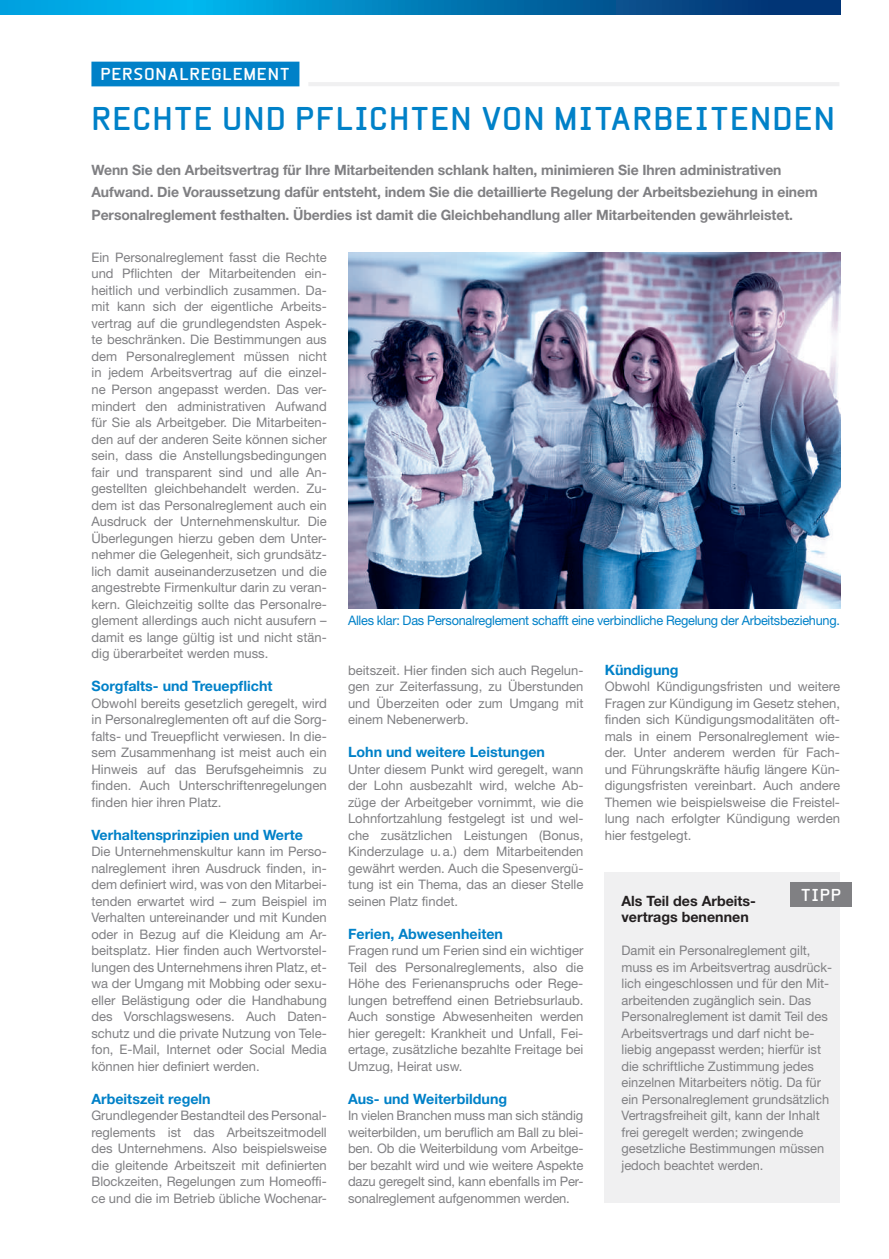
<style>
.page{position:relative;width:889px;height:1259px;background:#fff}
.page>*{position:absolute;margin:0;border:0;box-sizing:border-box;transform-origin:0 0}
.t1{font:700 31.5px "Beta Sans";letter-spacing:.035em;color:#0081c8}
.t2{font:700 16.5px "Beta Sans";letter-spacing:.04em;color:#fff}
.t3{font:700 14.25px/22.5px "Helvetica Neue LT Std";letter-spacing:-.005em;color:#808083}
.t4{font:700 14.25px "Helvetica Neue LT Std";color:#0081c8}
.t5{font:700 14.25px/16.5px "Helvetica Neue LT Std";color:#231f20}
.t6{font:13.2px/16.5px "Helvetica Neue LT Std";color:#808083;text-align:justify}
.t7{font:13.2px "Helvetica Neue LT Std";letter-spacing:-.02em;color:#0081c8}
</style>
<div class="page">
<svg style="left:0;top:0;width:840px;height:15px;background:#0179b5"></svg>
<div style="left:91px;top:62px;width:208px;height:24px;background:#0081c8"></div>
<hr style="left:308px;top:82px;width:531px;height:4px;background:#f0f0f1">
<img style="left:348px;top:253px;width:492px;height:355px">
<div style="left:604px;top:872px;width:236px;height:330px;background:#f0f0f1"></div>
<div style="left:790px;top:882px;width:62px;height:25px;background:#808083"></div>
<p class="t2" style="left:100px;top:65px;width:191px">PERSONALREGLEMENT</p>
<h1 class="t1" style="left:91px;top:100px;width:745px">RECHTE UND PFLICHTEN VON MITARBEITENDEN</h1>
<p class="t3" style="left:91px;top:158px;width:728px">Wenn Sie den Arbeitsvertrag für Ihre Mitarbeitenden schlank halten, minimieren Sie Ihren administrativen<br>Aufwand. Die Voraussetzung dafür entsteht, indem Sie die detaillierte Regelung der Arbeitsbeziehung in einem<br>Personalreglement festhalten. Überdies ist damit die Gleichbehandlung aller Mitarbeitenden gewährleistet.</p>
<p class="t6" style="left:91px;top:249px;width:237px">Ein Personalreglement fasst die Rechte und Pflichten der Mitarbeitenden ein&shy;heitlich und verbindlich zusammen. Da&shy;mit kann sich der eigentliche Arbeits&shy;vertrag auf die grundlegendsten Aspek&shy;te beschränken. Die Bestimmungen aus dem Personalreglement müssen nicht in jedem Arbeitsvertrag auf die einzel&shy;ne Person angepasst werden. Das ver&shy;mindert den administrativen Aufwand für Sie als Arbeitgeber. Die Mitarbeiten&shy;den auf der anderen Seite können sicher sein, dass die Anstellungsbedingungen fair und transparent sind und alle An&shy;gestellten gleichbehandelt werden. Zu&shy;dem ist das Personalreglement auch ein Ausdruck der Unternehmenskultur. Die Überlegungen hierzu geben dem Unter&shy;nehmer die Gelegenheit, sich grundsätz&shy;lich damit auseinanderzusetzen und die angestrebte Firmenkultur darin zu veran&shy;kern. Gleichzeitig sollte das Personalre&shy;glement allerdings auch nicht ausufern – damit es lange gültig ist und nicht stän&shy;dig überarbeitet werden muss.</p>
<p class="t4" style="left:91px;top:677px;width:183px">Sorgfalts- und Treuepflicht</p>
<p class="t6" style="left:91px;top:694px;width:237px">Obwohl bereits gesetzlich geregelt, wird in Personalreglementen oft auf die Sorg&shy;falts- und Treuepflicht verwiesen. In die&shy;sem Zusammenhang ist meist auch ein Hinweis auf das Berufsgeheimnis zu finden. Auch Unterschriftenregelungen finden hier ihren Platz.</p>
<p class="t4" style="left:91px;top:825px;width:213px">Verhaltensprinzipien und Werte</p>
<p class="t6" style="left:91px;top:843px;width:237px">Die Unternehmenskultur kann im Perso&shy;nalreglement ihren Ausdruck finden, in&shy;dem definiert wird, was von den Mitarbei&shy;tenden erwartet wird – zum Beispiel im Verhalten untereinander und mit Kunden oder in Bezug auf die Kleidung am Ar&shy;beitsplatz. Hier finden auch Wertvorstel&shy;lungen des Unternehmens ihren Platz, et&shy;wa der Umgang mit Mobbing oder sexu&shy;eller Belästigung oder die Handhabung des Vorschlagswesens. Auch Daten&shy;schutz und die private Nutzung von Tele&shy;fon, E-Mail, Internet oder Social Media können hier definiert werden.</p>
<p class="t4" style="left:91px;top:1089px;width:121px">Arbeitszeit regeln</p>
<p class="t6" style="left:91px;top:1107px;width:237px">Grundlegender Bestandteil des Personal&shy;reglements ist das Arbeitszeitmodell des Unternehmens. Also beispielsweise die gleitende Arbeitszeit mit definierten Blockzeiten, Regelungen zum Homeoffi&shy;ce und die im Betrieb übliche Wochenar-</p>
<p class="t7" style="left:348px;top:612px;width:493px">Alles klar: Das Personalreglement schafft eine verbindliche Regelung der Arbeitsbeziehung.</p>
<p class="t6" style="left:348px;top:661px;width:237px">beitszeit. Hier finden sich auch Regelun&shy;gen zur Zeiterfassung, zu Überstunden und Überzeiten oder zum Umgang mit einem Nebenerwerb.</p>
<p class="t4" style="left:348px;top:743px;width:198px">Lohn und weitere Leistungen</p>
<p class="t6" style="left:348px;top:760px;width:237px">Unter diesem Punkt wird geregelt, wann der Lohn ausbezahlt wird, welche Ab&shy;züge der Arbeitgeber vornimmt, wie die Lohnfortzahlung festgelegt ist und wel&shy;che zusätzlichen Leistungen (Bonus, Kinderzulage u.a.) dem Mitarbeitenden gewährt werden. Auch die Spesenvergü&shy;tung ist ein Thema, das an dieser Stelle seinen Platz findet.</p>
<p class="t4" style="left:348px;top:924px;width:156px">Ferien, Abwesenheiten</p>
<p class="t6" style="left:348px;top:942px;width:237px">Fragen rund um Ferien sind ein wichtiger Teil des Personalreglements, also die Höhe des Ferienanspruchs oder Rege&shy;lungen betreffend einen Betriebsurlaub.<br>Auch sonstige Abwesenheiten werden hier geregelt: Krankheit und Unfall, Fei&shy;ertage, zusätzliche bezahlte Freitage bei Umzug, Heirat usw.</p>
<p class="t4" style="left:348px;top:1089px;width:161px">Aus- und Weiterbildung</p>
<p class="t6" style="left:348px;top:1107px;width:237px">In vielen Branchen muss man sich ständig weiterbilden, um beruflich am Ball zu blei&shy;ben. Ob die Weiterbildung vom Arbeitge&shy;ber bezahlt wird und wie weitere Aspekte dazu geregelt sind, kann ebenfalls im Per&shy;sonalreglement aufgenommen werden.</p>
<p class="t4" style="left:604px;top:660px;width:75px">Kündigung</p>
<p class="t6" style="left:604px;top:678px;width:237px">Obwohl Kündigungsfristen und weitere Fragen zur Kündigung im Gesetz stehen, finden sich Kündigungsmodalitäten oft&shy;mals in einem Personalreglement wie&shy;der. Unter anderem werden für Fach&shy;und Führungskräfte häufig längere Kün&shy;digungsfristen vereinbart. Auch andere Themen wie beispielsweise die Freistel&shy;lung nach erfolgter Kündigung werden hier festgelegt.</p>
<p class="t2" style="left:801px;top:885px;width:42px">TIPP</p>
<p class="t5" style="left:621px;top:892px;width:136px">Als Teil des Arbeits&shy;vertrags benennen</p>
<p class="t6" style="left:621px;top:942px;width:212px;text-align:left">Damit ein Personalreglement gilt, muss es im Arbeitsvertrag ausdrück&shy;lich eingeschlossen und für den Mit&shy;arbeitenden zugänglich sein. Das Personalreglement ist damit Teil des Arbeitsvertrags und darf nicht be&shy;liebig angepasst werden; hierfür ist die schriftliche Zustimmung jedes einzelnen Mitarbeiters nötig. Da für ein Personalreglement grundsätzlich Vertragsfreiheit gilt, kann der Inhalt frei geregelt werden; zwingende gesetzliche Bestimmungen müssen jedoch beachtet werden.</p>
</div>
